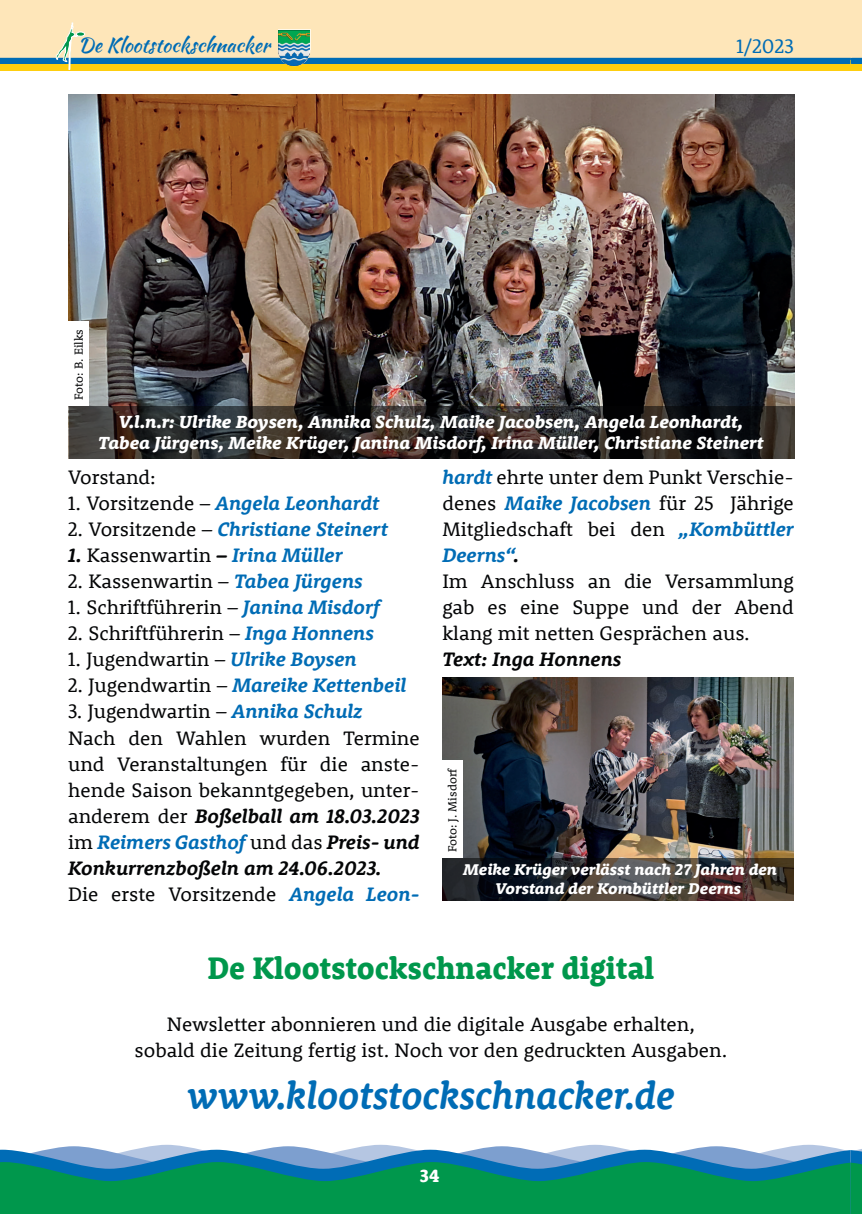
<style>
.page{position:relative;width:862px;height:1214px;background:#fff}
.page>*{position:absolute;margin:0;border:0;box-sizing:border-box;transform-origin:0 0}
.t1{font:italic 700 40px "Rooney";color:#006cb5;scale:.92 1}
.t2{font:800 32px "Rooney";color:#00974c;scale:.92 1}
.t3{font:20px/26px "Rooney";color:#040506}
.t4{font:italic 700 20px "Rooney";color:#006cb5}
.t5{font:20px "Kaushan Script";color:#006cb5}
.t6{font:italic 700 20px "Rooney";color:#040506}
.t7{font:20px "Rooney";color:#006cb5}
.t8{font:italic 800 18px/21.6px "Rooney";color:#fff;text-align:center}
.t9{font:800 18px "Rooney";color:#fff}
.t10{font:italic 800 16px/19.2px "Rooney";color:#fff;text-align:center}
.t11{font:12px "Rooney";color:#040506}
.s1{font-weight:400;font-style:normal;color:#040506}
.s2{font-weight:700;font-style:italic}
.s3{font-weight:700;font-style:italic;color:#006cb5}
</style>
<div class="page">
<div style="left:851px;top:0;width:11px;height:70px;background:#fee6b9"></div>
<div style="left:0;top:0;width:851px;height:70px;background:#fee6b9"></div>
<div style="left:0;top:60px;width:850px;height:11px;background:#fece0f"></div>
<div style="left:0;top:58px;width:850px;height:6px;background:#006cb5"></div>
<div style="left:850px;top:60px;width:12px;height:11px;background:#fece0f"></div>
<div style="left:850px;top:58px;width:12px;height:6px;background:#006cb5"></div>
<svg style="left:51px;top:1146px;width:772px;height:3px"></svg>
<svg style="left:823px;top:1146px;width:39px;height:67px"></svg>
<svg style="left:0;top:1149px;width:850px;height:12px;background:#6d9fcf"></svg>
<svg style="left:0;top:1161px;width:850px;height:52px;background:#049062"></svg>
<svg style="left:278px;top:30px;width:1px;height:15px"></svg>
<svg style="left:278px;top:33px;width:32px;height:33px"></svg>
<svg style="left:56px;top:22px;width:29px;height:48px"></svg>
<img style="left:279px;top:30px;width:31px;height:35px">
<img style="left:68px;top:94px;width:726px;height:364px">
<svg style="left:69px;top:406px;width:725px;height:52px;background:#282523"></svg>
<div style="left:67px;top:321px;width:22px;height:84px;background:#fff"></div>
<img style="left:442px;top:677px;width:352px;height:180px">
<svg style="left:442px;top:857px;width:352px;height:43px;background:#383332"></svg>
<div style="left:441px;top:760px;width:21px;height:97px;background:#fff"></div>
<p class="t5" style="left:78px;top:31px;width:193px">De Klootstockschnacker</p>
<p class="t7" style="left:736px;top:33px;width:59px">1/2023</p>
<p class="t11" style="left:71px;top:400px;width:72px;rotate:-90deg">Foto: B. Eilks</p>
<p class="t8" style="left:98px;top:410px;width:667px">V.l.n.r: Ulrike Boysen, Annika Schulz, Maike Jacobsen, Angela Leonhardt,<br>Tabea Jürgens, Meike Krüger, Janina Misdorf, Irina Müller, Christiane Steinert</p>
<p class="t3" style="left:68px;top:464px;width:89px">Vorstand:</p>
<p class="t4" style="left:68px;top:490px;width:313px"><span class="s1">1. Vorsitzende –</span> Angela Leonhardt</p>
<p class="t4" style="left:68px;top:516px;width:321px"><span class="s1">2. Vorsitzende –</span> Christiane Steinert</p>
<p class="t3" style="left:68px;top:542px;width:276px"><span class="s2">1.</span> Kassenwartin <span class="s2">–</span> <span class="s3">Irina Müller</span></p>
<p class="t3" style="left:68px;top:568px;width:296px">2. Kassenwartin – <span class="s3">Tabea Jürgens</span></p>
<p class="t3" style="left:68px;top:594px;width:313px">1. Schriftführerin – <span class="s3">Janina Misdorf</span></p>
<p class="t3" style="left:68px;top:620px;width:307px">2. Schriftführerin – <span class="s3">Inga Honnens</span></p>
<p class="t3" style="left:68px;top:646px;width:290px">1. Jugendwartin – <span class="s3">Ulrike Boysen</span></p>
<p class="t4" style="left:68px;top:672px;width:340px"><span class="s1">2. Jugendwartin –</span> Mareike Kettenbeil</p>
<p class="t3" style="left:68px;top:698px;width:353px">3. Jugendwartin – <span class="s3">Annika Schulz<br></span>Nach den Wahlen wurden Termine und Veranstaltungen für die anste&shy;hende Saison bekanntgegeben, unter&shy;anderem der <span class="s2">Boßelball am 18.03.2023 </span>im <span class="s3">Reimers Gasthof</span> und das <span class="s2">Preis- und Konkurrenzboßeln am 24.06.2023.<br></span>Die erste Vorsitzende <span class="s3">Angela Leon-</span></p>
<p class="t3" style="left:442px;top:464px;width:353px"><span class="s3">hardt</span> ehrte unter dem Punkt Verschie&shy;denes <span class="s3">Maike Jacobsen</span> für 25 Jährige<br>Mitgliedschaft bei den <span class="s3">„Kombüttler<br>Deerns“</span><span class="s2">.<br></span>Im Anschluss an die Versammlung gab es eine Suppe und der Abend klang mit netten Gesprächen aus.</p>
<p class="t6" style="left:442px;top:646px;width:181px">Text: Inga Honnens</p>
<p class="t11" style="left:444px;top:852px;width:85px;rotate:-90deg">Foto: J. Misdorf</p>
<p class="t10" style="left:463px;top:859px;width:315px">Meike Krüger verlässt nach 27 Jahren den<br>Vorstand der Kombüttler Deerns</p>
<h2 class="t2" style="left:208px;top:946px;width:487px">De Klootstockschnacker digital</h2>
<p class="t3" style="left:135px;top:1010px;width:594px;text-align:center">Newsletter abonnieren und die digitale Ausgabe erhalten, sobald die Zeitung fertig ist. Noch vor den gedruckten Ausgaben.</p>
<h1 class="t1" style="left:187px;top:1068px;width:531px">www.klootstockschnacker.de</h1>
<p class="t9" style="left:420px;top:1164px;width:21px">34</p>
</div>
